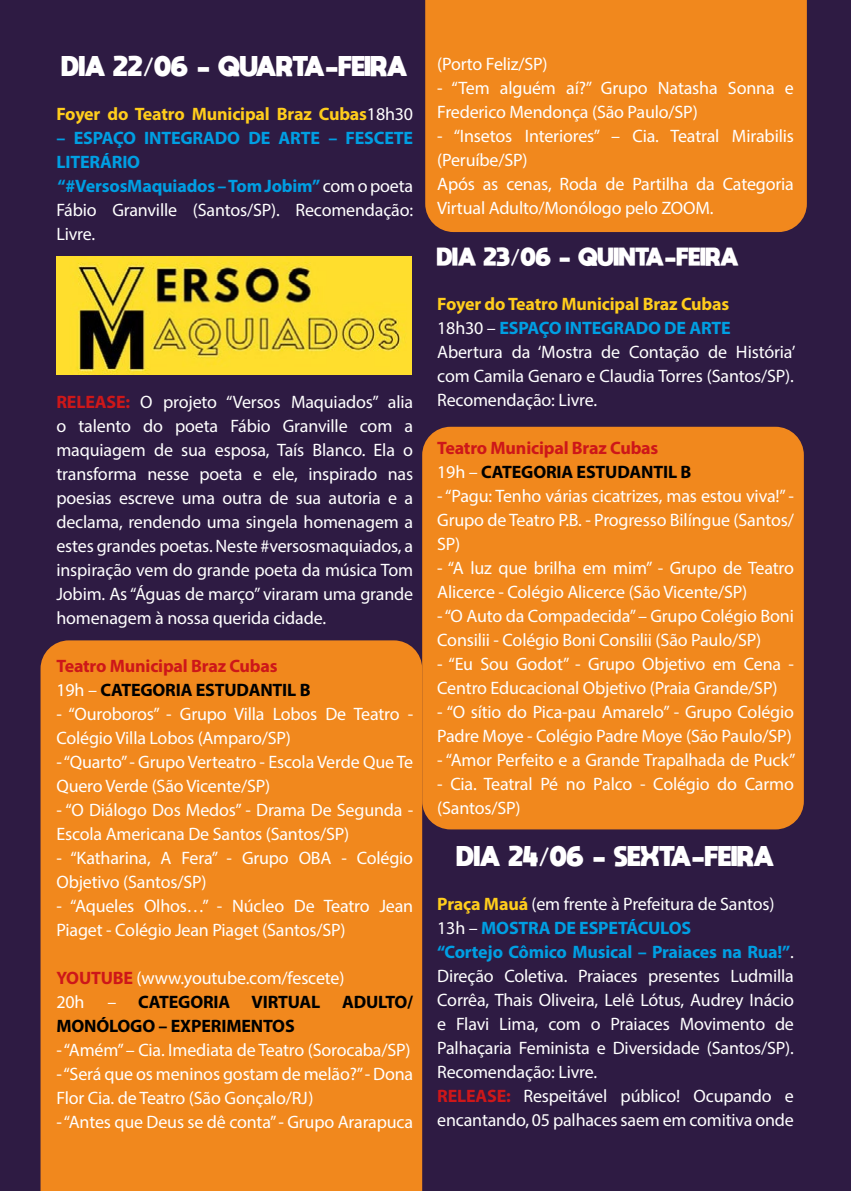
<style>
.page{position:relative;width:851px;height:1191px;background:#fff}
.page>*{position:absolute;margin:0;border:0;box-sizing:border-box;transform-origin:0 0}
.t1{font:800 20px "moon get";letter-spacing:-.01em;color:#fff}
.t2{font:18px/24px "Myriad Pro";letter-spacing:-.01em;color:#fff}
.t3{font:700 18px/24px "Myriad Pro";letter-spacing:-.01em;color:#009fe3}
.t4{font:700 18px/24px "Myriad Pro";letter-spacing:-.01em;color:#cd1719}
.t5{font:700 18px/24px "Myriad Pro";letter-spacing:-.01em;color:#000}
.t6{font:700 18px "Myriad Pro";letter-spacing:-.01em;color:#ffcd1c}
.t7{font:800 18px "moon get";letter-spacing:-.01em;color:#fff}
.s1{font-weight:400;color:#fff}
.s2{font-weight:700;color:#cd1719}
.s3{color:#000}
.s4{font-weight:700;color:#ffcd1c}
.s5{font-weight:700;color:#009fe3}
</style>
<div class="page">
<div style="left:0;top:0;width:850px;height:1191px;background:#2e1b43"></div>
<div style="left:422px;top:427px;width:381px;height:402px;background:#f1881d;border-radius:28px"></div>
<div style="left:425px;top:0;width:381px;height:232px;background:#f1881d"></div>
<div style="left:41px;top:640px;width:381px;height:551px;background:#f1881d"></div>
<img style="left:56px;top:257px;width:355px;height:117px">
<p class="t1" style="left:62px;top:54px;width:347px">DIA 22/06 - QUARTA-FEIRA</p>
<p class="t6" style="left:56px;top:102px;width:358px">Foyer do Teatro Municipal Braz Cubas<span class="s1">18h30</span></p>
<p class="t3" style="left:56px;top:126px;width:358px">– ESPAÇO INTEGRADO DE ARTE – FESCETE<br>LITERÁRIO<br>“#VersosMaquiados – Tom Jobim” <span class="s1">com o poeta<br>Fábio Granville (Santos/SP). Recomendação:<br>Livre.</span></p>
<p class="t2" style="left:56px;top:390px;width:358px;text-align:justify"><span class="s2">RELEASE:</span> O projeto “Versos Maquiados” alia o talento do poeta Fábio Granville com a maquiagem de sua esposa, Taís Blanco. Ela o transforma nesse poeta e ele, inspirado nas poesias escreve uma outra de sua autoria e a declama, rendendo uma singela homenagem a estes grandes poetas. Neste #versosmaquiados, a inspiração vem do grande poeta da música Tom Jobim. As “Águas de março” viraram uma grande homenagem à nossa querida cidade.</p>
<p class="t4" style="left:56px;top:653px;width:255px">Teatro Municipal Braz Cubas<br><span class="s1">19h –</span> <span class="s3">CATEGORIA ESTUDANTIL B</span></p>
<p class="t2" style="left:56px;top:702px;width:358px">- “Ouroboros” - Grupo Villa Lobos De Teatro -<br>Colégio Villa Lobos (Amparo/SP)</p>
<p class="t2" style="left:56px;top:750px;width:358px">- “Quarto” - Grupo Verteatro - Escola Verde Que Te<br>Quero Verde (São Vicente/SP)</p>
<p class="t2" style="left:56px;top:798px;width:358px">- “O Diálogo Dos Medos” - Drama De Segunda -<br>Escola Americana De Santos (Santos/SP)</p>
<p class="t2" style="left:56px;top:846px;width:358px">- “Katharina, A Fera” - Grupo OBA - Colégio<br>Objetivo (Santos/SP)</p>
<p class="t2" style="left:56px;top:894px;width:358px">- “Aqueles Olhos…” - Núcleo De Teatro Jean<br>Piaget - Colégio Jean Piaget (Santos/SP)</p>
<p class="t2" style="left:56px;top:966px;width:289px"><span class="s2">YOUTUBE</span> (www.youtube.com/fescete)<br>20h</p>
<p class="t5" style="left:56px;top:989px;width:358px;text-indent:51px"><span class="s1">–</span> CATEGORIA VIRTUAL ADULTO/<br>MONÓLOGO – EXPERIMENTOS</p>
<p class="t2" style="left:56px;top:1038px;width:356px">- “Amém” – Cia. Imediata de Teatro (Sorocaba/SP)</p>
<p class="t2" style="left:56px;top:1062px;width:358px">- “Será que os meninos gostam de melão?” - Dona<br>Flor Cia. de Teatro (São Gonçalo/RJ)</p>
<p class="t2" style="left:56px;top:1110px;width:358px">- “Antes que Deus se dê conta” - Grupo Ararapuca</p>
<p class="t2" style="left:437px;top:51px;width:112px">(Porto Feliz/SP)</p>
<p class="t2" style="left:437px;top:75px;width:358px">- “Tem alguém aí?” Grupo Natasha Sonna e<br>Frederico Mendonça (São Paulo/SP)</p>
<p class="t2" style="left:437px;top:123px;width:358px">- “Insetos Interiores” – Cia. Teatral Mirabilis (Peruíbe/SP)<br>Após as cenas, Roda de Partilha da Categoria Virtual Adulto/Monólogo pelo ZOOM.</p>
<p class="t7" style="left:437px;top:245px;width:303px">DIA 23/06 - QUINTA-FEIRA</p>
<p class="t2" style="left:437px;top:291px;width:360px"><span class="s4">Foyer do Teatro Municipal Braz Cubas<br></span>18h30 – <span class="s5">ESPAÇO INTEGRADO DE ARTE </span>Abertura da ‘Mostra de Contação de História’ com Camila Genaro e Claudia Torres (Santos/SP).<br>Recomendação: Livre.</p>
<p class="t4" style="left:437px;top:435px;width:255px">Teatro Municipal Braz Cubas<br><span class="s1">19h –</span> <span class="s3">CATEGORIA ESTUDANTIL B</span></p>
<p class="t2" style="left:437px;top:483px;width:358px;text-align:justify">- “Pagu: Tenho várias cicatrizes, mas estou viva!” - Grupo de Teatro P.B. - Progresso Bilíngue (Santos/ SP)</p>
<p class="t2" style="left:437px;top:555px;width:358px">- “A luz que brilha em mim” - Grupo de Teatro<br>Alicerce - Colégio Alicerce (São Vicente/SP)</p>
<p class="t2" style="left:437px;top:603px;width:358px">- “O Auto da Compadecida” – Grupo Colégio Boni<br>Consilii - Colégio Boni Consilii (São Paulo/SP)</p>
<p class="t2" style="left:437px;top:651px;width:358px">- “Eu Sou Godot” - Grupo Objetivo em Cena -<br>Centro Educacional Objetivo (Praia Grande/SP)</p>
<p class="t2" style="left:437px;top:699px;width:358px">- “O sítio do Pica-pau Amarelo” - Grupo Colégio<br>Padre Moye - Colégio Padre Moye (São Paulo/SP)</p>
<p class="t2" style="left:437px;top:747px;width:360px">- “Amor Perfeito e a Grande Trapalhada de Puck”</p>
<p class="t2" style="left:437px;top:771px;width:358px">- Cia. Teatral Pé no Palco - Colégio do Carmo (Santos/SP)</p>
<p class="t1" style="left:457px;top:843px;width:319px">DIA 24/06 - SEXTA-FEIRA</p>
<p class="t2" style="left:437px;top:891px;width:358px"><span class="s4">Praça Mauá</span> (em frente à Prefeitura de Santos)<br>13h – <span class="s5">MOSTRA DE ESPETÁCULOS<br>“Cortejo Cômico Musical – Praiaces na Rua!”</span>.<br>Direção Coletiva. Praiaces presentes Ludmilla Corrêa, Thais Oliveira, Lelê Lótus, Audrey Inácio e Flavi Lima, com o Praiaces Movimento de Palhaçaria Feminista e Diversidade (Santos/SP).<br>Recomendação: Livre.<br><span class="s2">RELEASE:</span> Respeitável público! Ocupando e encantando, 05 palhaces saem em comitiva onde</p>
</div>
